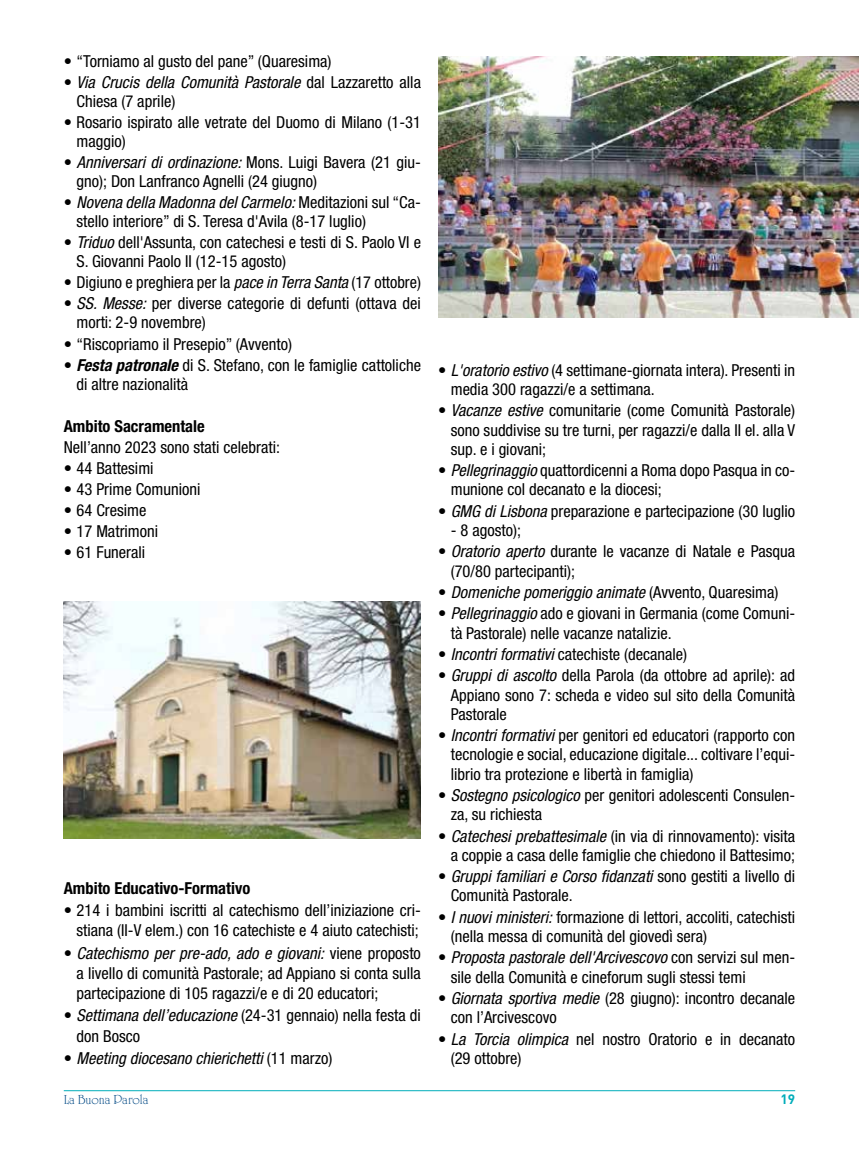
<style>
.page{position:relative;width:859px;height:1149px;background:#fff}
.page>*{position:absolute;margin:0;border:0;box-sizing:border-box;transform-origin:0 0}
.t1{font:condensed 16.5px/19.2px "Helvetica Neue LT Std";color:#000}
.t2{font:italic condensed 16.5px "Helvetica Neue LT Std";color:#000}
.t3{font:700 condensed 16.5px "Helvetica Neue LT Std";color:#000}
.t4{font:13.5px "University Roman Std";color:#004884}
.t5{font:700 13.5px "DIN Pro";color:#00adba}
.s1{font-style:italic}
.s2{font-weight:700;font-style:italic}
.s3{font-style:normal}
</style>
<div class="page">
<hr style="left:64px;top:1089px;width:731px;height:1px;background:#00adba">
<img style="left:64px;top:601px;width:357px;height:237px">
<img style="left:438px;top:56px;width:421px;height:261px">
<p class="t1" style="left:64px;top:52px;width:269px">• “Torniamo al gusto del pane” (Quaresima)</p>
<p class="t1" style="left:77px;top:73px;width:346px;text-indent:-13px">• <span class="s1">Via Crucis della Comunità Pastorale</span> dal Lazzaretto alla<br>Chiesa (7 aprile)</p>
<p class="t1" style="left:77px;top:113px;width:346px;text-indent:-13px">• Rosario ispirato alle vetrate del Duomo di Milano (1-31 maggio)</p>
<p class="t1" style="left:77px;top:153px;width:346px;text-indent:-13px">• <span class="s1">Anniversari di ordinazione:</span> Mons. Luigi Bavera (21 giu&shy;gno); Don Lanfranco Agnelli (24 giugno)</p>
<p class="t1" style="left:77px;top:193px;width:346px;text-indent:-13px">• <span class="s1">Novena della Madonna del Carmelo:</span> Meditazioni sul “Ca&shy;stello interiore” di S. Teresa d'Avila (8-17 luglio)</p>
<p class="t1" style="left:77px;top:233px;width:346px;text-indent:-13px">• <span class="s1">Triduo</span> dell'Assunta, con catechesi e testi di S. Paolo VI e<br>S. Giovanni Paolo II (12-15 agosto)</p>
<p class="t1" style="left:64px;top:273px;width:359px">• Digiuno e preghiera per la <span class="s1">pace in Terra Santa</span> (17 ottobre)</p>
<p class="t1" style="left:77px;top:294px;width:346px;text-indent:-13px">• <span class="s1">SS. Messe:</span> per diverse categorie di defunti (ottava dei morti: 2-9 novembre)</p>
<p class="t1" style="left:64px;top:334px;width:230px">• “Riscopriamo il Presepio” (Avvento)</p>
<p class="t1" style="left:77px;top:355px;width:346px;text-indent:-13px">• <span class="s2">Festa patronale</span> di S. Stefano, con le famiglie cattoliche di altre nazionalità</p>
<p class="t3" style="left:64px;top:415px;width:143px">Ambito Sacramentale</p>
<p class="t1" style="left:64px;top:437px;width:218px">Nell’anno 2023 sono stati celebrati:</p>
<p class="t1" style="left:64px;top:458px;width:91px">• 44 Battesimi</p>
<p class="t1" style="left:64px;top:479px;width:138px">• 43 Prime Comunioni</p>
<p class="t1" style="left:64px;top:500px;width:84px">• 64 Cresime</p>
<p class="t1" style="left:64px;top:521px;width:96px">• 17 Matrimoni</p>
<p class="t1" style="left:64px;top:542px;width:83px">• 61 Funerali</p>
<p class="t3" style="left:64px;top:877px;width:188px">Ambito Educativo-Formativo</p>
<p class="t1" style="left:64px;top:899px;width:359px;line-height:20.2px;text-align:right">• 214 i bambini iscritti al catechismo dell’iniziazione cri&shy;stiana (II-V elem.) con 16 catechiste e 4 aiuto catechisti;</p>
<p class="t1" style="left:77px;top:942px;width:346px;line-height:20.2px;text-align:justify;text-indent:-13px">• <span class="s1">Catechismo per pre-ado, ado e giovani:</span> viene proposto a livello di comunità Pastorale; ad Appiano si conta sulla partecipazione di 105 ragazzi/e e di 20 educatori;</p>
<p class="t1" style="left:77px;top:1004px;width:346px;line-height:20.2px;text-indent:-13px">• <span class="s1">Settimana dell’educazione</span> (24-31 gennaio) nella festa di don Bosco</p>
<p class="t2" style="left:64px;top:1048px;width:270px"><span class="s3">•</span> Meeting diocesano chierichetti <span class="s3">(11 marzo)</span></p>
<p class="t1" style="left:451px;top:360px;width:346px;text-indent:-13px">• <span class="s1">L'oratorio estivo</span> (4 settimane-giornata intera). Presenti in media 300 ragazzi/e a settimana.</p>
<p class="t1" style="left:451px;top:400px;width:346px;text-align:justify;text-indent:-13px">• <span class="s1">Vacanze estive</span> comunitarie (come Comunità Pastorale) sono suddivise su tre turni, per ragazzi/e dalla II el. alla V sup. e i giovani;</p>
<p class="t1" style="left:451px;top:460px;width:346px;text-indent:-13px">• <span class="s1">Pellegrinaggio</span> quattordicenni a Roma dopo Pasqua in co&shy;munione col decanato e la diocesi;</p>
<p class="t1" style="left:438px;top:501px;width:359px">• <span class="s1">GMG di Lisbona</span> preparazione e partecipazione (30 luglio</p>
<p class="t1" style="left:451px;top:520px;width:72px">- 8 agosto);</p>
<p class="t1" style="left:451px;top:541px;width:346px;text-indent:-13px">• <span class="s1">Oratorio aperto</span> durante le vacanze di Natale e Pasqua (70/80 partecipanti);</p>
<p class="t2" style="left:438px;top:582px;width:342px"><span class="s3">•</span> Domeniche pomeriggio animate <span class="s3">(Avvento, Quaresima)</span></p>
<p class="t1" style="left:451px;top:603px;width:346px;text-indent:-13px">• <span class="s1">Pellegrinaggio</span> ado e giovani in Germania (come Comuni&shy;tà Pastorale) nelle vacanze natalizie.</p>
<p class="t1" style="left:438px;top:644px;width:251px">• <span class="s1">Incontri formativi</span> catechiste (decanale)</p>
<p class="t1" style="left:451px;top:665px;width:346px;text-align:justify;text-indent:-13px">• <span class="s1">Gruppi di ascolto</span> della Parola (da ottobre ad aprile): ad Appiano sono 7: scheda e video sul sito della Comunità Pastorale</p>
<p class="t1" style="left:451px;top:725px;width:346px;text-align:justify;text-indent:-13px">• <span class="s1">Incontri formativi</span> per genitori ed educatori (rapporto con tecnologie e social, educazione digitale... coltivare l’equi&shy;librio tra protezione e libertà in famiglia)</p>
<p class="t1" style="left:451px;top:785px;width:346px;text-indent:-13px">• <span class="s1">Sostegno psicologico</span> per genitori adolescenti Consulen&shy;za, su richiesta</p>
<p class="t1" style="left:438px;top:825px;width:359px;text-align:right">• <span class="s1">Catechesi prebattesimale</span> (in via di rinnovamento): visita a coppie a casa delle famiglie che chiedono il Battesimo;</p>
<p class="t1" style="left:451px;top:866px;width:346px;text-indent:-13px">• <span class="s1">Gruppi familiari e Corso fidanzati</span> sono gestiti a livello di<br>Comunità Pastorale.</p>
<p class="t1" style="left:451px;top:907px;width:346px;text-indent:-13px">• <span class="s1">I nuovi ministeri:</span> formazione di lettori, accoliti, catechisti (nella messa di comunità del giovedì sera)</p>
<p class="t1" style="left:451px;top:947px;width:346px;text-indent:-13px">• <span class="s1">Proposta pastorale dell'Arcivescovo</span> con servizi sul men&shy;sile della Comunità e cineforum sugli stessi temi</p>
<p class="t1" style="left:451px;top:988px;width:346px;text-indent:-13px">• <span class="s1">Giornata sportiva medie</span> (28 giugno): incontro decanale con l’Arcivescovo</p>
<p class="t1" style="left:451px;top:1028px;width:346px;text-indent:-13px">• <span class="s1">La Torcia olimpica</span> nel nostro Oratorio e in decanato (29 ottobre)</p>
<p class="t4" style="left:64px;top:1091px;width:86px">La Buona Parola</p>
<p class="t5" style="left:780px;top:1087px;width:16px">19</p>
</div>
